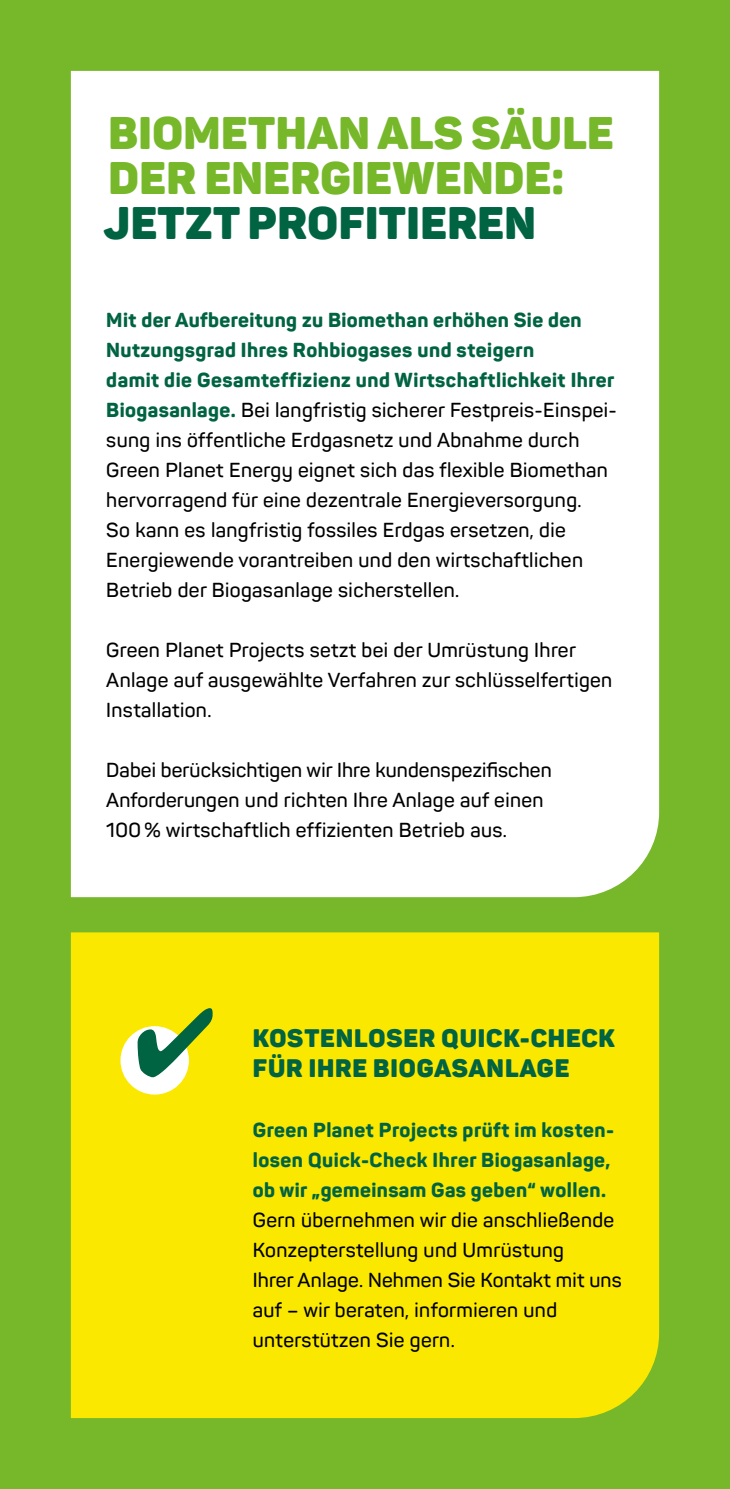
<style>
.page{position:relative;width:730px;height:1489px;background:#fff}
.page>*{position:absolute;margin:0;border:0;box-sizing:border-box;transform-origin:0 0}
.t1{font:900 45px/45px "Panton";letter-spacing:.01em;color:#76b82a}
.t2{font:900 45px "Panton";letter-spacing:.01em;color:#006341}
.t3{font:900 25px/30px "Panton";letter-spacing:.035em;color:#006341}
.t4{font:600 20px/30px "Panton";letter-spacing:.02em;color:#000}
.t5{font:800 20px/30px "Panton";letter-spacing:.025em;color:#006341}
.s1{font-weight:800;color:#006341}
</style>
<div class="page">
<div style="left:0;top:0;width:730px;height:1488px;background:#76b82a"></div>
<div style="left:71px;top:71px;width:588px;height:826px;background:#fff"></div>
<div style="left:71px;top:932px;width:588px;height:485px;background:#fae800"></div>
<div style="left:120px;top:1026px;width:69px;height:68px;background:#fff;border-radius:50%"></div>
<svg style="left:138px;top:1008px;width:75px;height:69px"></svg>
<h1 class="t1" style="left:109px;top:109px;width:507px">BIOMETHAN ALS SÄULE<br>DER ENERGIEWENDE:</h1>
<h1 class="t2" style="left:104px;top:194px;width:434px">JETZT PROFITIEREN</h1>
<p class="t4" style="left:106px;top:305px;width:512px"><span class="s1">Mit der Aufbereitung zu Biomethan erhöhen Sie den Nutzungsgrad Ihres Rohbiogases und steigern<br>damit die Gesamteffizienz und Wirtschaftlichkeit Ihrer Biogasanlage.</span> Bei langfristig sicherer Festpreis-Einspei&shy;sung ins öffentliche Erdgasnetz und Abnahme durch Green Planet Energy eignet sich das flexible Biomethan hervorragend für eine dezentrale Energieversorgung.<br>So kann es langfristig fossiles Erdgas ersetzen, die Energiewende vorantreiben und den wirtschaftlichen Betrieb der Biogasanlage sicherstellen.</p>
<p class="t4" style="left:106px;top:635px;width:507px">Green Planet Projects setzt bei der Umrüstung Ihrer<br>Anlage auf ausgewählte Verfahren zur schlüsselfertigen<br>Installation.</p>
<p class="t4" style="left:106px;top:755px;width:447px">Dabei berücksichtigen wir Ihre kundenspezifischen<br>Anforderungen und richten Ihre Anlage auf einen<br>100 % wirtschaftlich effizienten Betrieb aus.</p>
<p class="t3" style="left:253px;top:1022px;width:364px">KOSTENLOSER QUICK-CHECK<br>FÜR IHRE BIOGASANLAGE</p>
<p class="t5" style="left:253px;top:1114px;width:363px">Green Planet Projects prüft im kosten&shy;losen Quick-Check Ihrer Biogasanlage, ob wir „gemeinsam Gas geben“ wollen.</p>
<p class="t4" style="left:253px;top:1205px;width:371px">Gern übernehmen wir die anschließende Konzepterstellung und Umrüstung<br>Ihrer Anlage. Nehmen Sie Kontakt mit uns auf – wir beraten, informieren und unterstützen Sie gern.</p>
</div>
